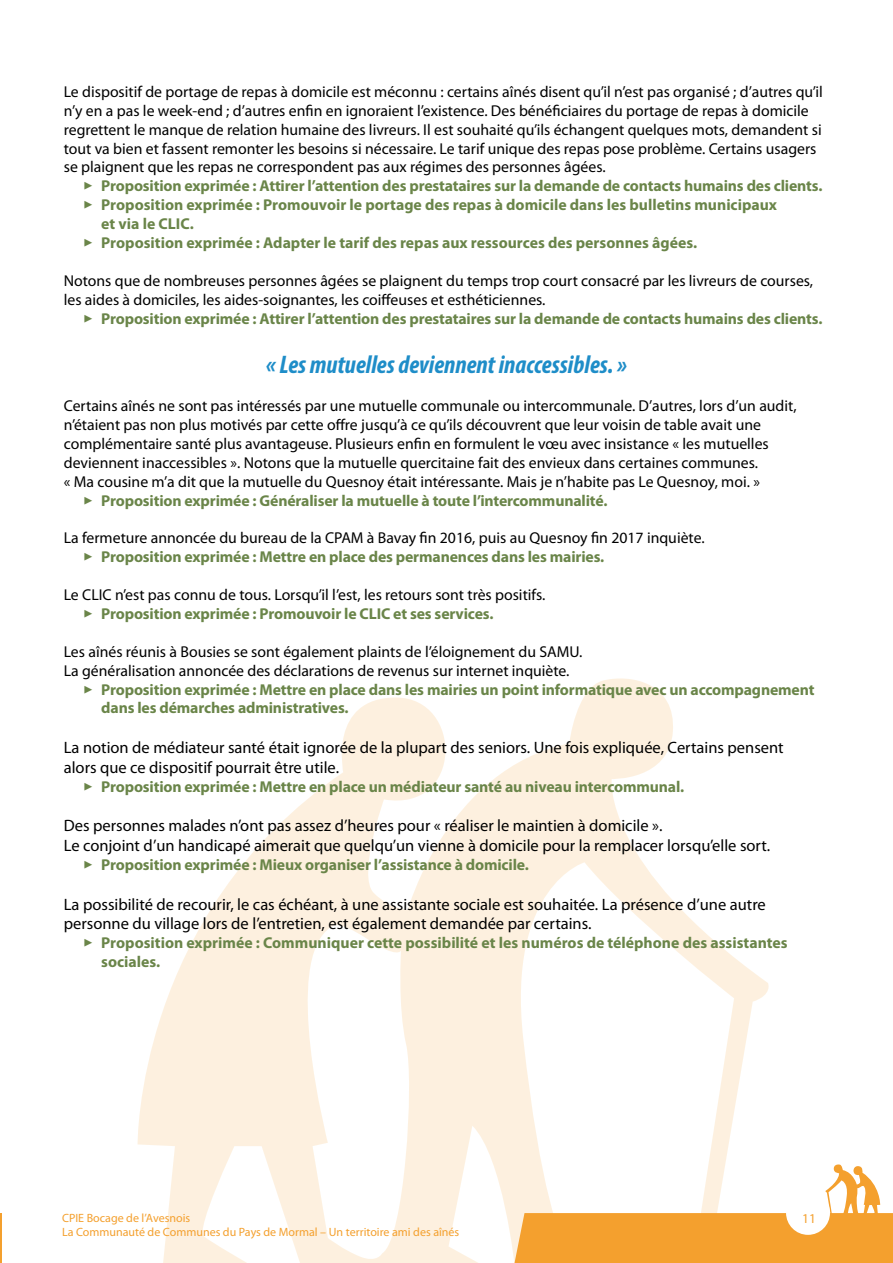
<style>
.page{position:relative;width:893px;height:1263px;background:#fff}
.page>*{position:absolute;margin:0;border:0;box-sizing:border-box;transform-origin:0 0}
.t1{font:italic 700 condensed 25.5px "Myriad Pro";color:#1e8dc8}
.t2{font:16.5px/19.8px "Myriad Pro";color:#000}
.t3{font:15.75px/18.9px "Myriad Pro";color:#000}
.t4{font:700 15.75px/18.9px "Myriad Pro";letter-spacing:-.01em;color:#6a8549}
.t5{font:13.5px "Myriad Pro";color:#f4a02e}
.t6{font:12px/14.4px "Myriad Pro";color:#f4a02e}
</style>
<div class="page">
<svg style="left:137px;top:678px;width:632px;height:585px"></svg>
<svg style="left:514px;top:1164px;width:379px;height:99px"></svg>
<div style="left:786px;top:1191px;width:44px;height:44px;background:#fff;border-radius:50%"></div>
<hr style="left:0;top:1213px;width:2px;height:50px;background:#f4a02e">
<p class="t3" style="left:64px;top:82px;width:761px">Le dispositif de portage de repas à domicile est méconnu : certains aînés disent qu’il n’est pas organisé ; d’autres qu’il n’y en a pas le week-end ; d’autres enfin en ignoraient l’existence. Des bénéficiaires du portage de repas à domicile regrettent le manque de relation humaine des livreurs. Il est souhaité qu’ils échangent quelques mots, demandent si tout va bien et fassent remonter les besoins si nécessaire. Le tarif unique des repas pose problème. Certains usagers se plaignent que les repas ne correspondent pas aux régimes des personnes âgées.</p>
<p class="t4" style="left:83px;top:177px;width:741px">✓ Proposition exprimée : Attirer l’attention des prestataires sur la demande de contacts humains des clients.</p>
<p class="t4" style="left:101px;top:196px;width:677px;text-indent:-18px">✓ Proposition exprimée : Promouvoir le portage des repas à domicile dans les bulletins municipaux et via le CLIC.</p>
<p class="t4" style="left:83px;top:234px;width:615px">✓ Proposition exprimée : Adapter le tarif des repas aux ressources des personnes âgées.</p>
<p class="t3" style="left:64px;top:271px;width:751px">Notons que de nombreuses personnes âgées se plaignent du temps trop court consacré par les livreurs de courses, les aides à domiciles, les aides-soignantes, les coiffeuses et esthéticiennes.</p>
<p class="t4" style="left:83px;top:309px;width:741px">✓ Proposition exprimée : Attirer l’attention des prestataires sur la demande de contacts humains des clients.</p>
<h1 class="t1" style="left:266px;top:349px;width:362px">« Les mutuelles deviennent inaccessibles. »</h1>
<p class="t3" style="left:64px;top:397px;width:734px">Certains aînés ne sont pas intéressés par une mutuelle communale ou intercommunale. D’autres, lors d’un audit, n’étaient pas non plus motivés par cette offre jusqu’à ce qu’ils découvrent que leur voisin de table avait une complémentaire santé plus avantageuse. Plusieurs enfin en formulent le vœu avec insistance « les mutuelles deviennent inaccessibles ». Notons que la mutuelle quercitaine fait des envieux dans certaines communes.<br>« Ma cousine m’a dit que la mutuelle du Quesnoy était intéressante. Mais je n’habite pas Le Quesnoy, moi. »</p>
<p class="t4" style="left:83px;top:491px;width:526px">✓ Proposition exprimée : Généraliser la mutuelle à toute l’intercommunalité.</p>
<p class="t3" style="left:64px;top:529px;width:642px">La fermeture annoncée du bureau de la CPAM à Bavay fin 2016, puis au Quesnoy fin 2017 inquiète.</p>
<p class="t4" style="left:83px;top:548px;width:522px">✓ Proposition exprimée : Mettre en place des permanences dans les mairies.</p>
<p class="t3" style="left:64px;top:586px;width:483px">Le CLIC n’est pas connu de tous. Lorsqu’il l’est, les retours sont très positifs.</p>
<p class="t4" style="left:83px;top:604px;width:412px">✓ Proposition exprimée : Promouvoir le CLIC et ses services.</p>
<p class="t3" style="left:64px;top:642px;width:520px">Les aînés réunis à Bousies se sont également plaints de l’éloignement du SAMU.<br>La généralisation annoncée des déclarations de revenus sur internet inquiète.</p>
<p class="t4" style="left:101px;top:680px;width:715px;text-indent:-18px">✓ Proposition exprimée : Mettre en place dans les mairies un point informatique avec un accompagnement dans les démarches administratives.</p>
<p class="t2" style="left:64px;top:738px;width:721px">La notion de médiateur santé était ignorée de la plupart des seniors. Une fois expliquée, Certains pensent alors que ce dispositif pourrait être utile.</p>
<p class="t4" style="left:83px;top:777px;width:602px">✓ Proposition exprimée : Mettre en place un médiateur santé au niveau intercommunal.</p>
<p class="t2" style="left:64px;top:816px;width:708px">Des personnes malades n’ont pas assez d’heures pour « réaliser le maintien à domicile ».<br>Le conjoint d’un handicapé aimerait que quelqu’un vienne à domicile pour la remplacer lorsqu’elle sort.</p>
<p class="t4" style="left:83px;top:855px;width:447px">✓ Proposition exprimée : Mieux organiser l’assistance à domicile.</p>
<p class="t2" style="left:64px;top:894px;width:704px">La possibilité de recourir, le cas échéant, à une assistante sociale est souhaitée. La présence d’une autre personne du village lors de l’entretien, est également demandée par certains.</p>
<p class="t4" style="left:101px;top:934px;width:688px;text-indent:-18px">✓ Proposition exprimée : Communiquer cette possibilité et les numéros de téléphone des assistantes sociales.</p>
<p class="t6" style="left:62px;top:1211px;width:399px">CPIE Bocage de l’Avesnois<br>La Communauté de Communes du Pays de Mormal – Un territoire ami des aînés</p>
<p class="t5" style="left:802px;top:1211px;width:15px">11</p>
</div>
